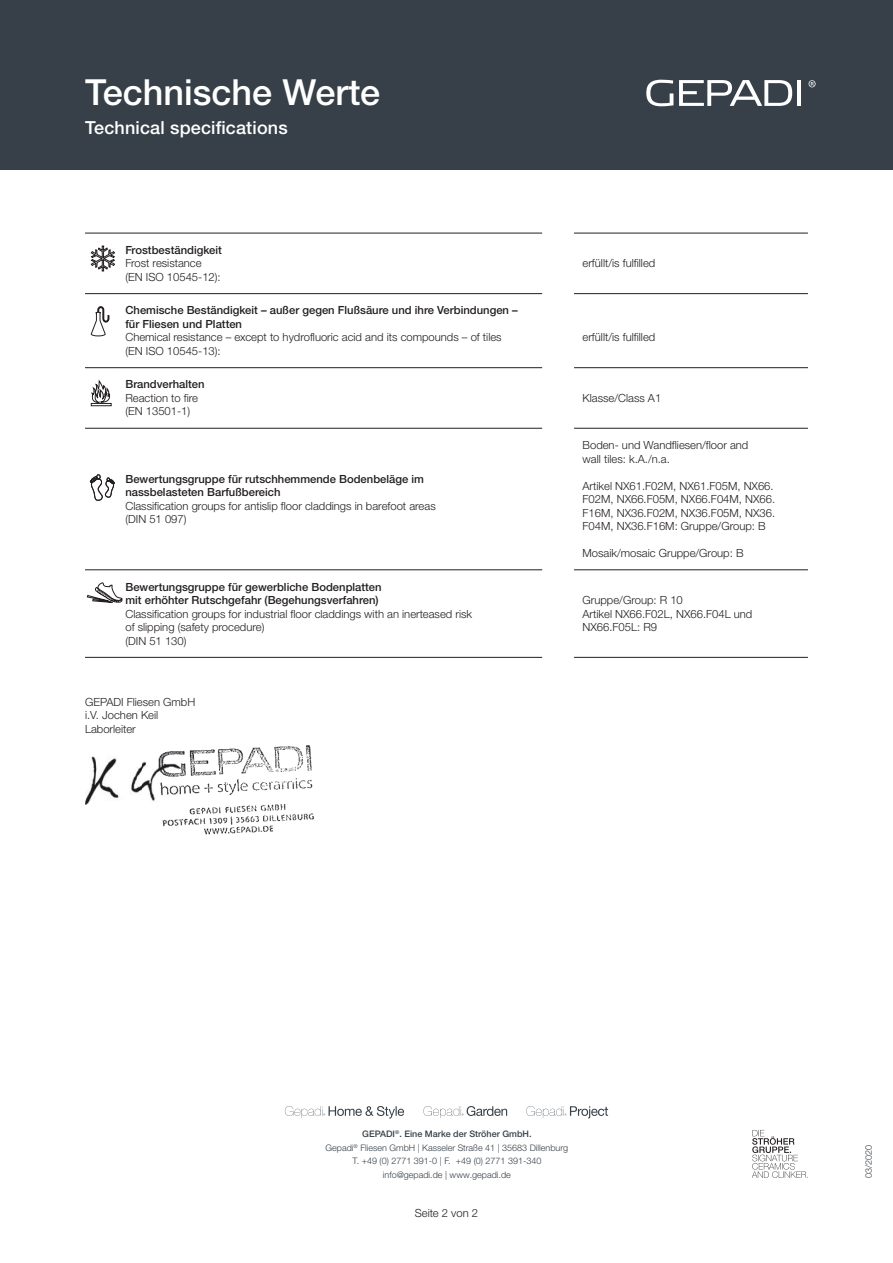
<style>
.page{position:relative;width:893px;height:1263px;background:#fff}
.page>*{position:absolute;margin:0;border:0;box-sizing:border-box;transform-origin:0 0}
.t1{font:500 36px "Helvetica Neue LTW1 G";color:#fff}
.t2{font:500 18px "Helvetica Neue LTW1 G";letter-spacing:.01em;color:#fff}
.t3{font:300 11.25px/13.5px "Helvetica Neue LTW1 G";color:#231f20}
.t4{font:500 11.25px/13.5px "Helvetica Neue LTW1 G";color:#231f20}
.t5{font:300 9px/13.5px "Helvetica Neue LTW1 G";color:#374048;text-align:center}
.s1{font-weight:500}
</style>
<div class="page">
<img style="left:160px;top:745px;width:154px;height:90px">
<img style="left:85px;top:756px;width:95px;height:48px">
<hr style="left:85px;top:233px;width:32px;height:1px;background:#231f20">
<hr style="left:117px;top:233px;width:425px;height:1px;background:#231f20">
<hr style="left:574px;top:233px;width:234px;height:1px;background:#231f20">
<hr style="left:85px;top:293px;width:32px;height:1px;background:#231f20">
<hr style="left:117px;top:293px;width:425px;height:1px;background:#231f20">
<hr style="left:574px;top:293px;width:234px;height:1px;background:#231f20">
<hr style="left:85px;top:367px;width:32px;height:1px;background:#231f20">
<hr style="left:117px;top:367px;width:425px;height:1px;background:#231f20">
<hr style="left:574px;top:367px;width:234px;height:1px;background:#231f20">
<hr style="left:85px;top:428px;width:32px;height:1px;background:#231f20">
<hr style="left:117px;top:428px;width:425px;height:1px;background:#231f20">
<hr style="left:574px;top:428px;width:234px;height:1px;background:#231f20">
<hr style="left:85px;top:569px;width:32px;height:1px;background:#231f20">
<hr style="left:117px;top:569px;width:425px;height:1px;background:#231f20">
<hr style="left:574px;top:569px;width:234px;height:1px;background:#231f20">
<hr style="left:85px;top:657px;width:32px;height:1px;background:#231f20">
<hr style="left:117px;top:657px;width:425px;height:1px;background:#231f20">
<hr style="left:574px;top:657px;width:234px;height:1px;background:#231f20">
<svg style="left:91px;top:246px;width:24px;height:25px"></svg>
<svg style="left:91px;top:306px;width:18px;height:30px"></svg>
<svg style="left:91px;top:380px;width:20px;height:23px"></svg>
<div style="left:91px;top:403px;width:20px;height:3px;border:1px solid #231f20"></div>
<svg style="left:87px;top:582px;width:35px;height:21px"></svg>
<div style="left:0;top:0;width:893px;height:170px;background:#374048"></div>
<svg style="left:646px;top:80px;width:27px;height:26px"></svg>
<svg style="left:679px;top:80px;width:113px;height:26px"></svg>
<svg style="left:797px;top:80px;width:3px;height:26px"></svg>
<svg style="left:809px;top:80px;width:6px;height:7px"></svg>
<svg style="left:285px;top:1106px;width:119px;height:12px"></svg>
<svg style="left:526px;top:1106px;width:82px;height:12px"></svg>
<svg style="left:423px;top:1106px;width:84px;height:12px"></svg>
<svg style="left:752px;top:1130px;width:56px;height:48px"></svg>
<svg style="left:89px;top:474px;width:26px;height:27px"></svg>
<h1 class="t1" style="left:85px;top:71px;width:297px">Technische Werte</h1>
<h2 class="t2" style="left:85px;top:117px;width:204px">Technical specifications</h2>
<p class="t4" style="left:125px;top:243px;width:98px">Frostbeständigkeit</p>
<p class="t3" style="left:125px;top:257px;width:97px">Frost resistance (EN ISO 10545-12):</p>
<p class="t3" style="left:583px;top:257px;width:74px">erfüllt/is fulfilled</p>
<p class="t4" style="left:125px;top:304px;width:394px">Chemische Beständigkeit – außer gegen Flußsäure und ihre Verbindungen – für Fliesen und Platten</p>
<p class="t3" style="left:125px;top:331px;width:378px">Chemical resistance – except to hydrofluoric acid and its compounds – of tiles (EN ISO 10545-13):</p>
<p class="t3" style="left:583px;top:331px;width:74px">erfüllt/is fulfilled</p>
<p class="t4" style="left:125px;top:378px;width:81px">Brandverhalten</p>
<p class="t3" style="left:125px;top:391px;width:74px">Reaction to fire (EN 13501-1)</p>
<p class="t3" style="left:583px;top:391px;width:80px">Klasse/Class A1</p>
<p class="t4" style="left:125px;top:472px;width:300px">Bewertungsgruppe für rutschhemmende Bodenbeläge im nassbelasteten Barfußbereich</p>
<p class="t3" style="left:125px;top:499px;width:312px">Classification groups for antislip floor claddings in barefoot areas (DIN 51 097)</p>
<p class="t4" style="left:125px;top:580px;width:258px">Bewertungsgruppe für gewerbliche Bodenplatten mit erhöhter Rutschgefahr (Begehungsverfahren)</p>
<p class="t3" style="left:125px;top:607px;width:348px">Classification groups for industrial floor claddings with an inerteased risk of slipping (safety procedure)<br>(DIN 51 130)</p>
<p class="t3" style="left:85px;top:695px;width:112px">GEPADI Fliesen GmbH i.V. Jochen Keil<br>Laborleiter</p>
<p class="t3" style="left:583px;top:438px;width:167px">Boden- und Wandfliesen/floor and wall tiles: k.A./n.a.</p>
<p class="t3" style="left:583px;top:479px;width:194px">Artikel NX61.F02M, NX61.F05M, NX66.<br>F02M, NX66.F05M, NX66.F04M, NX66.<br>F16M, NX36.F02M, NX36.F05M, NX36.<br>F04M, NX36.F16M: Gruppe/Group: B</p>
<p class="t3" style="left:583px;top:546px;width:162px">Mosaik/mosaic Gruppe/Group: B</p>
<p class="t3" style="left:583px;top:593px;width:171px">Gruppe/Group: R 10<br>Artikel NX66.F02L, NX66.F04L und<br>NX66.F05L: R9</p>
<p class="t5" style="left:326px;top:1127px;width:244px"><span class="s1">GEPADI</span><sup>®</sup><span class="s1">. Eine Marke der Ströher GmbH.<br></span>Gepadi<sup>®</sup> Fliesen GmbH | Kasseler Straße 41 | 35683 Dillenburg T. +49 (0) 2771 391-0 | F. +49 (0) 2771 391-340 info@gepadi.de | www.gepadi.de</p>
<p class="t3" style="left:415px;top:1206px;width:65px">Seite 2 von 2</p>
<p class="t5" style="left:862px;top:1178px;width:35px;rotate:-90deg">03/2020</p>
</div>
